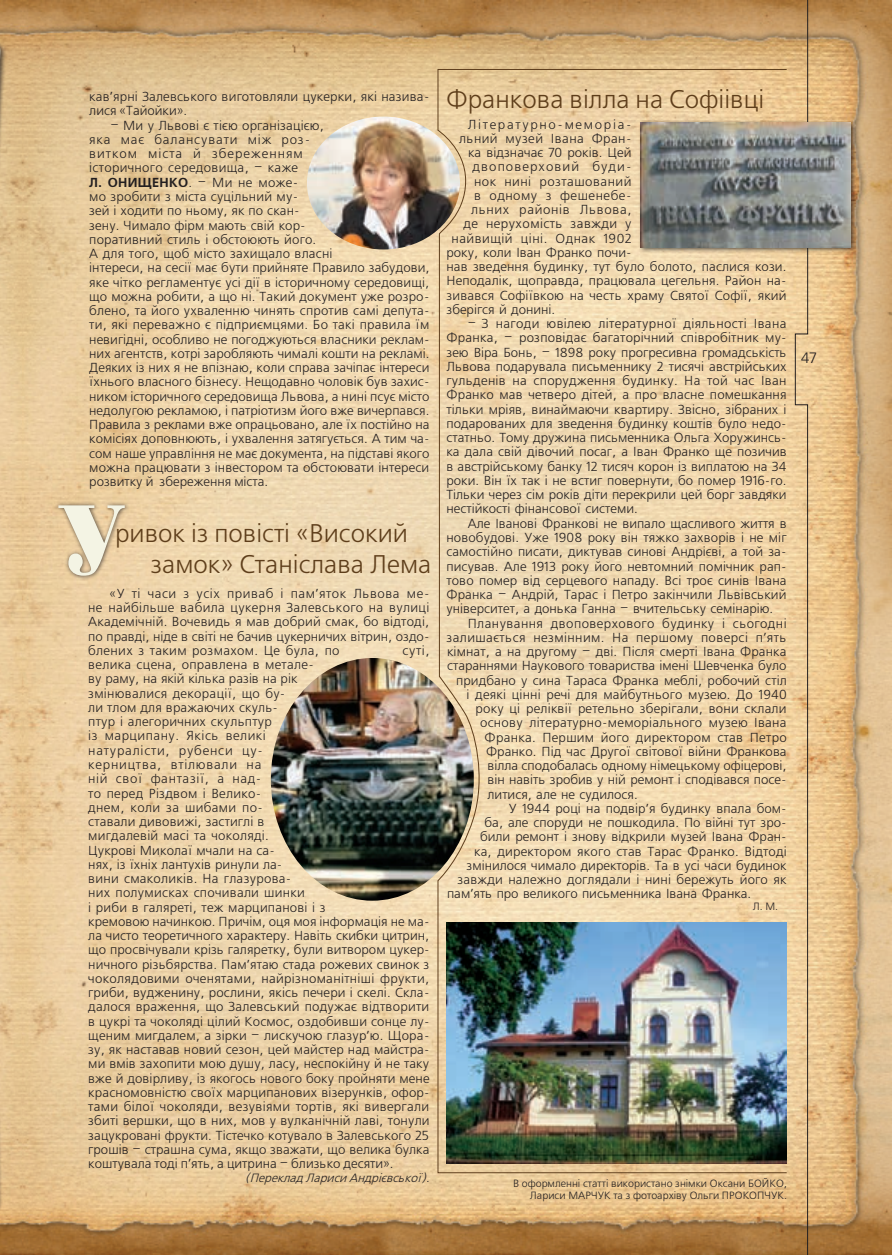
<style>
.page{position:relative;width:893px;height:1255px;background:#fff}
.page>*{position:absolute;margin:0;border:0;box-sizing:border-box;transform-origin:0 0}
.Zagolovok{font:25.5px "Free Set C";color:#5e3e1b}
.foto{font:15px "Free Set C";color:#231f20}
.text_freeset{font:13.05px/14.2px "Free Set C";letter-spacing:.01em;color:#231f20;text-align:justify}
.text_freeset-2{font:13.05px "Free Set C";letter-spacing:.03em;color:#231f20}
.text_freeset-3{font:13.05px "Free Set C";letter-spacing:.035em;color:#231f20}
.text_freeset-4{font:13.05px "Free Set C";letter-spacing:.125em;color:#231f20}
.text_freeset-5{font:13.05px "Free Set C";letter-spacing:.05em;color:#231f20}
.text_freeset-6{font:13.05px "Free Set C";letter-spacing:.08em;color:#231f20}
.text_freeset-7{font:13.05px "Free Set C";letter-spacing:.04em;color:#231f20}
.text_freeset-8{font:italic 12px "Free Set C";color:#231f20}
.foto-2{font:10.5px/12px "Free Set C";color:#231f20;text-align:right}
.s1{font-weight:700}
</style>
<div class="page">
<img style="left:22px;top:0;width:869px;height:1254px">
<img style="left:0;top:0;width:22px;height:1254px">
<div style="left:54px;top:501px;width:76px;height:79px;background:#231f20;opacity:.75"></div>
<svg style="left:58px;top:505px;width:67px;height:70px;background:#e6d5b5"></svg>
<img style="left:271px;top:658px;width:167px;height:242px">
<img style="left:307px;top:116px;width:131px;height:133px">
<svg style="left:438px;top:69px;width:349px;height:1104px;background:#ecd4ab"></svg>
<img style="left:446px;top:922px;width:340px;height:240px">
<svg style="left:795px;top:0;width:13px;height:1254px;background:#dbba8a"></svg>
<div style="left:638px;top:119px;width:218px;height:134px;background:#231f20;opacity:.75"></div>
<img style="left:641px;top:122px;width:210px;height:125px">
<div style="left:0;top:14px;width:7px;height:293px;background:#231f20;opacity:.75"></div>
<img style="left:0;top:37px;width:3px;height:47px">
<hr style="left:0;top:947px;width:3px;height:280px;background:#231f20;opacity:.75">
<p class="Zagolovok" style="left:446px;top:86px;width:320px">Франкова вілла на Софіівці</p>
<p class="text_freeset" style="left:89px;top:90px;width:342px">кав’ярні Залевського виготовляли цукерки, які назива&shy;лися «Тайойки».</p>
<p class="text_freeset" style="left:89px;top:119px;width:342px;text-align:left;text-indent:21px">– Ми у Львові є тією організацією,<br>яка має балансувати між роз-<br>витком міста й збереженням<br>історичного середовища, – каже<br><span class="s1">Л. ОНИЩЕНКО</span>. – Ми не може-<br>мо зробити з міста суцільний му-<br>зей і ходити по ньому, як по скан-<br>зену. Чимало фірм мають свій кор-<br>поративний стиль і обстоюють його.<br>А для того, щоб місто захищало власні<br>інтереси, на сесії має бути прийняте Правило забудови, яке чітко регламентує усі дії в історичному середовищі, що можна робити, а що ні. Такий документ уже розро&shy;блено, та його ухваленню чинять спротив самі депута&shy;ти, які переважно є підприємцями. Бо такі правила їм невигідні, особливо не погоджуються власники реклам&shy;них агентств, котрі заробляють чималі кошти на рекламі.<br>Деяких із них я не впізнаю, коли справа зачіпає інтереси їхнього власного бізнесу. Нещодавно чоловік був захис&shy;ником історичного середовища Львова, а нині псує місто недолугою рекламою, і патріотизм його вже вичерпався.<br>Правила з реклами вже опрацьовано, але їх постійно на комісіях доповнюють, і ухвалення затягується. А тим ча&shy;сом наше управління не має документа, на підставі якого можна працювати з інвестором та обстоювати інтереси розвитку й збереження міста.</p>
<p class="text_freeset-4" style="left:468px;top:117px;width:165px">Літературно- меморіа-</p>
<p class="text_freeset-2" style="left:459px;top:131px;width:174px">льний музей Івана Фран-</p>
<p class="text_freeset" style="left:468px;top:146px;width:165px">ка відзначає 70 років. Цей</p>
<p class="text_freeset-6" style="left:473px;top:160px;width:160px">двоповерховий буди-</p>
<p class="text_freeset-3" style="left:474px;top:174px;width:159px">нок нині розташований</p>
<p class="text_freeset-7" style="left:474px;top:188px;width:159px">в одному з фешенебе-</p>
<p class="text_freeset-5" style="left:471px;top:203px;width:162px">льних районів Львова,</p>
<p class="text_freeset-3" style="left:464px;top:217px;width:170px">де нерухомість завжди у</p>
<p class="text_freeset-3" style="left:452px;top:231px;width:182px">найвищій ціні. Однак 1902</p>
<p class="text_freeset" style="left:446px;top:246px;width:187px">року, коли Іван Франко почи-</p>
<p class="text_freeset" style="left:446px;top:260px;width:341px">нав зведення будинку, тут було болото, паслися кози.</p>
<p class="text_freeset" style="left:446px;top:274px;width:342px">Неподалік, щоправда, працювала цегельня. Район на-</p>
<p class="text_freeset" style="left:446px;top:288px;width:342px">зивався Софіївкою на честь храму Святої Софії, який</p>
<p class="text_freeset" style="left:446px;top:303px;width:110px">зберігся й донині.</p>
<p class="text_freeset" style="left:446px;top:317px;width:342px;text-indent:21px">– З нагоди ювілею літературної діяльності Івана Франка, – розповідає багаторічний співробітник му&shy;зею Віра Бонь, – 1898 року прогресивна громадськість Львова подарувала письменнику 2 тисячі австрійських гульденів на спорудження будинку. На той час Іван Франко мав четверо дітей, а про власне помешкання тільки мріяв, винаймаючи квартиру. Звісно, зібраних і подарованих для зведення будинку коштів було недо&shy;статньо. Тому дружина письменника Ольга Хоружинсь&shy;ка дала свій дівочий посаг, а Іван Франко ще позичив в австрійському банку 12 тисяч корон із виплатою на 34 роки. Він їх так і не встиг повернути, бо помер 1916- го.<br>Тільки через сім років діти перекрили цей борг завдяки нестійкості фінансової системи.</p>
<p class="text_freeset" style="left:446px;top:516px;width:342px;text-indent:21px">Але Іванові Франкові не випало щасливого життя в новобудові. Уже 1908 року він тяжко захворів і не міг самостійно писати, диктував синові Андрієві, а той за&shy;писував. Але 1913 року його невтомний помічник рап&shy;тово помер від серцевого нападу. Всі троє синів Івана Франка – Андрій, Тарас і Петро закінчили Львівський університет, а донька Ганна – вчительську семінарію.</p>
<p class="text_freeset-2" style="left:468px;top:616px;width:320px">Планування двоповерхового будинку і сьогодні</p>
<p class="text_freeset-2" style="left:446px;top:630px;width:342px">залишається незмінним. На першому поверсі п’ять</p>
<p class="text_freeset" style="left:447px;top:645px;width:341px">кімнат, а на другому – дві. Після смерті Івана Франка</p>
<p class="text_freeset" style="left:447px;top:659px;width:341px">стараннями Наукового товариства імені Шевченка було</p>
<p class="text_freeset" style="left:456px;top:673px;width:332px">придбано у сина Тараса Франка меблі, робочий стіл</p>
<p class="text_freeset" style="left:467px;top:687px;width:322px">і деякі цінні речі для майбутнього музею. До 1940</p>
<p class="text_freeset" style="left:476px;top:702px;width:313px">року ці реліквії ретельно зберігали, вони склали</p>
<p class="text_freeset" style="left:480px;top:716px;width:308px">основу літературно- меморіального музею Івана</p>
<p class="text_freeset" style="left:485px;top:730px;width:304px">Франка. Першим його директором став Петро</p>
<p class="text_freeset" style="left:486px;top:744px;width:302px">Франко. Під час Другої світової війни Франкова</p>
<p class="text_freeset" style="left:488px;top:759px;width:301px">вілла сподобалась одному німецькому офіцерові,</p>
<p class="text_freeset" style="left:488px;top:773px;width:301px">він навіть зробив у ній ремонт і сподівався посе-</p>
<p class="text_freeset" style="left:488px;top:787px;width:152px">литися, але не судилося.</p>
<p class="text_freeset" style="left:509px;top:801px;width:279px">У 1944 році на подвір’я будинку впала бом-</p>
<p class="text_freeset" style="left:485px;top:816px;width:304px">ба, але споруди не пошкодила. По війні тут зро-</p>
<p class="text_freeset" style="left:480px;top:830px;width:308px">били ремонт і знову відкрили музей Івана Фран-</p>
<p class="text_freeset" style="left:474px;top:844px;width:314px">ка, директором якого став Тарас Франко. Відтоді</p>
<p class="text_freeset" style="left:467px;top:858px;width:322px">змінилося чимало директорів. Та в усі часи будинок</p>
<p class="text_freeset" style="left:458px;top:873px;width:330px">завжди належно доглядали і нині бережуть його як</p>
<p class="text_freeset" style="left:447px;top:887px;width:306px">пам’ять про великого письменника Івана Франка.</p>
<p class="foto-2" style="left:753px;top:901px;width:27px">Л. М.</p>
<p class="Zagolovok" style="left:115px;top:520px;width:294px">ривок із повісті «Високий</p>
<p class="Zagolovok" style="left:151px;top:550px;width:282px">замок» Станіслава Лема</p>
<p class="text_freeset" style="left:88px;top:587px;width:343px;text-indent:21px">«У ті часи з усіх приваб і пам’яток Львова ме&shy;не найбільше вабила цукерня Залевського на вулиці Академічній. Вочевидь я мав добрий смак, бо відтоді, по правді, ніде в світі не бачив цукерничих вітрин, оздо&shy;блених з таким розмахом. Це була, по</p>
<p class="text_freeset" style="left:402px;top:644px;width:28px">суті,</p>
<p class="text_freeset" style="left:88px;top:658px;width:343px;text-align:left">велика сцена, оправлена в метале-<br>ву раму, на якій кілька разів на рік<br>змінювалися декорації, що бу-<br>ли тлом для вражаючих скуль-<br>птур і алегоричних скульптур<br>із марципану. Якісь великі<br>натуралісти, рубенси цу-<br>керництва, втілювали на<br>ній свої фантазії, а над-<br>то перед Різдвом і Велико-<br>днем, коли за шибами по-<br>ставали дивовижі, застиглі в<br>мигдалевій масі та чоколяді.<br>Цукрові Миколаї мчали на са-<br>нях, із їхніх лантухів ринули ла-<br>вини смаколиків. На глазурова-<br>них полумисках спочивали шинки<br>і риби в галяреті, теж марципанові і з<br>кремовою начинкою. Причім, оця моя інформація не ма&shy;ла чисто теоретичного характеру. Навіть скибки цитрин, що просвічували крізь галяретку, були витвором цукер&shy;ничного різьбярства. Пам’ятаю стада рожевих свинок з чоколядовими оченятами, найрізноманітніші фрукти, гриби, вудженину, рослини, якісь печери і скелі. Скла&shy;далося враження, що Залевський подужає відтворити в цукрі та чоколяді цілий Космос, оздобивши сонце лу&shy;щеним мигдалем, а зірки – лискучою глазур’ю. Щора&shy;зу, як наставав новий сезон, цей майстер над майстра&shy;ми вмів захопити мою душу, ласу, неспокійну й не таку вже й довірливу, із якогось нового боку пройняти мене красномовністю своїх марципанових візерунків, офор&shy;тами білої чоколяди, везувіями тортів, які вивергали збиті вершки, що в них, мов у вулканічній лаві, тонули зацукровані фрукти. Тістечко котувало в Залевського 25 грошів – страшна сума, якщо зважати, що велика булка коштувала тоді п’ять, а цитрина – близько десяти».</p>
<p class="text_freeset-8" style="left:245px;top:1171px;width:190px">(Переклад Лариси Андрієвської).</p>
<p class="foto-2" style="left:513px;top:1177px;width:276px">В оформленні статті використано знімки Оксани БОЙКО,<br>Лариси МАРЧУК та з фотоархіву Ольги ПРОКОПЧУК.</p>
<p class="foto" style="left:801px;top:349px;width:17px">47</p>
</div>
